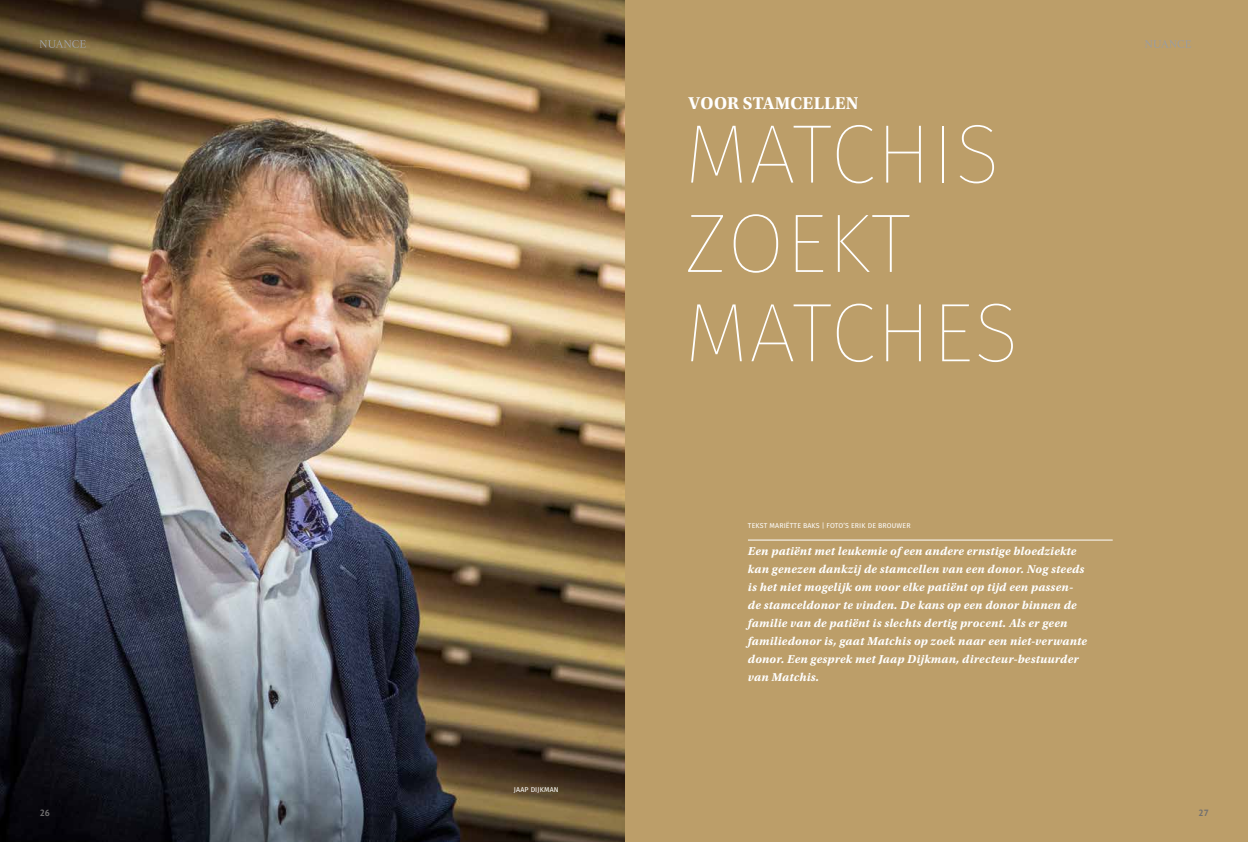
<style>
.page{position:relative;width:1248px;height:842px;background:#fff}
.page>*{position:absolute;margin:0;border:0;box-sizing:border-box;transform-origin:0 0}
.t1{font:100 83.4px/89.3px "Fira Sans";letter-spacing:.01em;color:#fff}
.t2{font:700 18px "Utopia Std";letter-spacing:.01em;color:#fff}
.t3{font:italic 700 12px/18px "Utopia Std";letter-spacing:.02em;color:#fff}
.t4{font:700 9px "PT Sans";color:#706f6f}
.t5{font:7px "Fira Sans";letter-spacing:.02em;color:#fff}
</style>
<div class="page">
<div style="left:0;top:0;width:1247px;height:842px;background:#bc9e69"></div>
<img style="left:0;top:0;width:624px;height:842px">
<hr style="left:747px;top:540px;width:365px;height:1px;background:#fff">
<svg style="left:40px;top:40px;width:46px;height:8px"></svg>
<svg style="left:1145px;top:40px;width:45px;height:8px"></svg>
<h2 class="t2" style="left:688px;top:93px;width:171px">VOOR STAMCELLEN</h2>
<h1 class="t1" style="left:684px;top:109px;width:335px">MATCHIS<br>ZOEKT<br>MATCHES</h1>
<p class="t5" style="left:748px;top:521px;width:164px">TEKST MARIËTTE BAKS | FOTO’S ERIK DE BROUWER</p>
<p class="t5" style="left:514px;top:785px;width:46px">JAAP DIJKMAN</p>
<p class="t3" style="left:747px;top:542px;width:340px">Een patiënt met leukemie of een andere ernstige bloedziekte kan genezen dankzij de stamcellen van een donor. Nog steeds is het niet mogelijk om voor elke patiënt op tijd een passen&shy;de stamceldonor te vinden. De kans op een donor binnen de familie van de patiënt is slechts dertig procent. Als er geen familiedonor is, gaat Matchis op zoek naar een niet-verwante donor. Een gesprek met Jaap Dijkman, directeur-bestuurder van Matchis.</p>
<p class="t4" style="left:40px;top:807px;width:12px">26</p>
<p class="t4" style="left:1198px;top:807px;width:12px">27</p>
</div>
